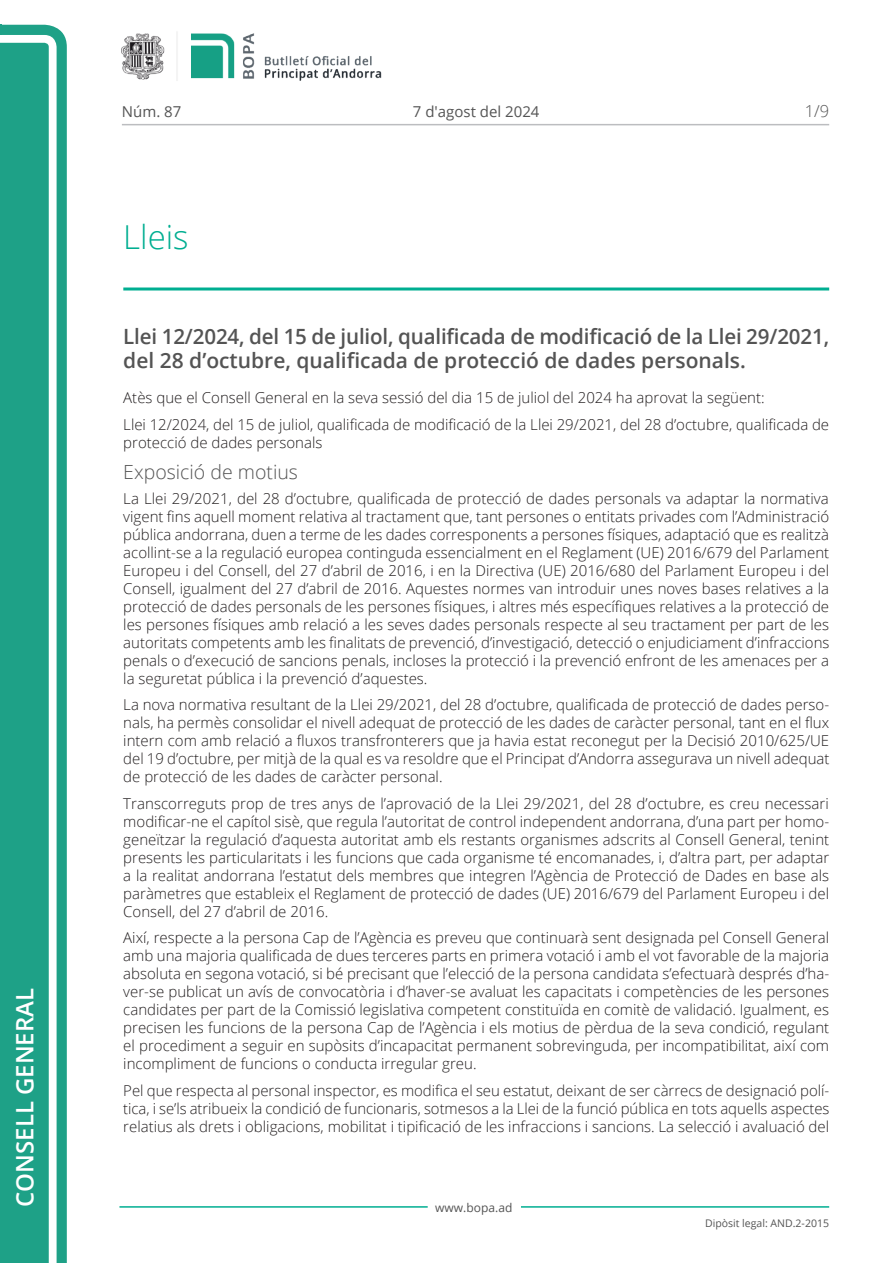
<style>
.page{position:relative;width:893px;height:1263px;background:#fff}
.page>*{position:absolute;margin:0;border:0;box-sizing:border-box;transform-origin:0 0}
.Titol_2_PAG{font:300 33px "Open Sans";color:#00ae91}
.t1{font:600 24px "Open Sans";color:#fff}
.Titol_3{font:600 21px/24px "Open Sans";letter-spacing:-.01em;color:#545454}
.Titol_5{font:300 19.5px "Open Sans";color:#545454}
.num_pagina{font:300 16.5px "Open Sans";color:#545454}
.Body_text{font:300 15px/18px "Open Sans";color:#231f20;text-align:justify}
.carrer{font:15px "Open Sans";color:#545454}
.t2{font:12px "Open Sans";color:#545454}
.t3{font:10.5px "Open Sans";color:#545454}
</style>
<div class="page">
<svg style="left:0;top:25px;width:67px;height:1238px;fill:#1ea187"></svg>
<div style="left:0;top:43px;width:49px;height:1220px;background:#1ea187"></div>
<img style="left:122px;top:32px;width:260px;height:49px">
<hr style="left:119px;top:1206px;width:309px;height:2px;background:#00ae91">
<hr style="left:521px;top:1206px;width:308px;height:2px;background:#00ae91">
<hr style="left:122px;top:124px;width:707px;height:1px;background:#bcbdc0">
<hr style="left:123px;top:287px;width:706px;height:3px;background:#00ae91">
<p class="t1" style="left:8px;top:1207px;width:220px;rotate:-90deg">Consell General</p>
<p class="carrer" style="left:122px;top:102px;width:61px">Núm. 87</p>
<p class="carrer" style="left:413px;top:102px;width:128px">7 d'agost del 2024</p>
<p class="Titol_2_PAG" style="left:123px;top:215px;width:67px">Lleis</p>
<p class="num_pagina" style="left:805px;top:100px;width:26px">1/9</p>
<p class="Titol_3" style="left:123px;top:324px;width:707px">Llei 12/2024, del 15 de juliol, qualificada de modificació de la Llei 29/2021, del 28 d’octubre, qualificada de protecció de dades personals.</p>
<p class="Body_text" style="left:123px;top:388px;width:643px">Atès que el Consell General en la seva sessió del dia 15 de juliol del 2024 ha aprovat la següent:</p>
<p class="Body_text" style="left:123px;top:415px;width:707px">Llei 12/2024, del 15 de juliol, qualificada de modificació de la Llei 29/2021, del 28 d’octubre, qualificada de protecció de dades personals</p>
<p class="Titol_5" style="left:123px;top:458px;width:176px">Exposició de motius</p>
<p class="Body_text" style="left:123px;top:489px;width:708px">La Llei 29/2021, del 28 d’octubre, qualificada de protecció de dades personals va adaptar la normativa vigent fins aquell moment relativa al tractament que, tant persones o entitats privades com l’Administració pública andorrana, duen a terme de les dades corresponents a persones físiques, adaptació que es realitzà acollint-se a la regulació europea continguda essencialment en el Reglament (UE) 2016/679 del Parlament Europeu i del Consell, del 27 d’abril de 2016, i en la Directiva (UE) 2016/680 del Parlament Europeu i del Consell, igualment del 27 d’abril de 2016. Aquestes normes van introduir unes noves bases relatives a la protecció de dades personals de les persones físiques, i altres més específiques relatives a la protecció de les persones físiques amb relació a les seves dades personals respecte al seu tractament per part de les autoritats competents amb les finalitats de prevenció, d’investigació, detecció o enjudiciament d’infraccions penals o d’execució de sancions penals, incloses la protecció i la prevenció enfront de les amenaces per a la seguretat pública i la prevenció d’aquestes.</p>
<p class="Body_text" style="left:123px;top:696px;width:708px">La nova normativa resultant de la Llei 29/2021, del 28 d’octubre, qualificada de protecció de dades perso&shy;nals, ha permès consolidar el nivell adequat de protecció de les dades de caràcter personal, tant en el flux intern com amb relació a fluxos transfronterers que ja havia estat reconegut per la Decisió 2010/625/UE del 19 d’octubre, per mitjà de la qual es va resoldre que el Principat d’Andorra assegurava un nivell adequat de protecció de les dades de caràcter personal.</p>
<p class="Body_text" style="left:123px;top:794px;width:707px">Transcorreguts prop de tres anys de l’aprovació de la Llei 29/2021, del 28 d’octubre, es creu necessari modificar-ne el capítol sisè, que regula l’autoritat de control independent andorrana, d’una part per homo&shy;geneïtzar la regulació d’aquesta autoritat amb els restants organismes adscrits al Consell General, tenint presents les particularitats i les funcions que cada organisme té encomanades, i, d’altra part, per adaptar a la realitat andorrana l’estatut dels membres que integren l’Agència de Protecció de Dades en base als paràmetres que estableix el Reglament de protecció de dades (UE) 2016/679 del Parlament Europeu i del Consell, del 27 d’abril de 2016.</p>
<p class="Body_text" style="left:123px;top:929px;width:707px">Així, respecte a la persona Cap de l’Agència es preveu que continuarà sent designada pel Consell General amb una majoria qualificada de dues terceres parts en primera votació i amb el vot favorable de la majoria absoluta en segona votació, si bé precisant que l’elecció de la persona candidata s’efectuarà després d’ha&shy;ver-se publicat un avís de convocatòria i d’haver-se avaluat les capacitats i competències de les persones candidates per part de la Comissió legislativa competent constituïda en comitè de validació. Igualment, es precisen les funcions de la persona Cap de l’Agència i els motius de pèrdua de la seva condició, regulant el procediment a seguir en supòsits d’incapacitat permanent sobrevinguda, per incompatibilitat, així com incompliment de funcions o conducta irregular greu.</p>
<p class="Body_text" style="left:123px;top:1081px;width:708px">Pel que respecta al personal inspector, es modifica el seu estatut, deixant de ser càrrecs de designació polí&shy;tica, i se’ls atribueix la condició de funcionaris, sotmesos a la Llei de la funció pública en tots aquells aspectes relatius als drets i obligacions, mobilitat i tipificació de les infraccions i sancions. La selecció i avaluació del</p>
<p class="t2" style="left:435px;top:1199px;width:79px">www.bopa.ad</p>
<p class="t3" style="left:705px;top:1216px;width:125px">Dipòsit legal: AND.2-2015</p>
</div>
